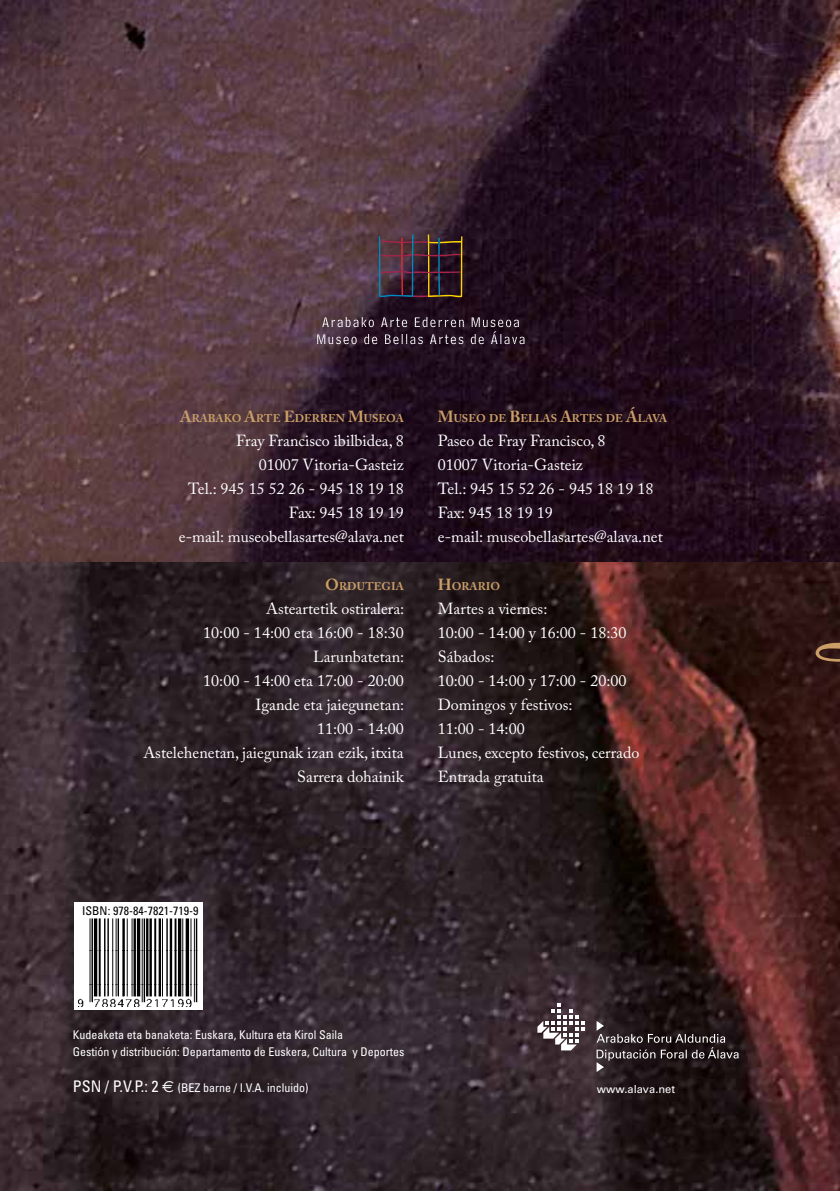
<style>
.page{position:relative;width:840px;height:1191px;background:#fff}
.page>*{position:absolute;margin:0;border:0;box-sizing:border-box;transform-origin:0 0}
.t1{font:16px/24px "Adobe Caslon Pro";color:#fff}
.t2{font:condensed 12px/16.8px "Univers LT Std";color:#fff}
.t3{font:condensed 12px "Univers LT Std";color:#000}
.t4{font:700 11.2px "Adobe Caslon Pro";color:#ca9e67}
.t5{font:11.2px "Univers LT Std";color:#fff}
.s1{font-size:16px}
.s2{font-family:"Euro Sans";font-stretch:normal;font-size:16px}
</style>
<div class="page">
<img style="left:0;top:0;width:839px;height:562px">
<img style="left:0;top:562px;width:839px;height:629px">
<svg style="left:537px;top:1003px;width:47px;height:47px"></svg>
<svg style="left:596px;top:1021px;width:142px;height:51px"></svg>
<svg style="left:378px;top:234px;width:84px;height:63px"></svg>
<svg style="left:317px;top:317px;width:207px;height:27px"></svg>
<div style="left:74px;top:903px;width:128px;height:107px;background:#fff"></div>
<img style="left:78px;top:918px;width:120px;height:88px">
<p class="t4" style="left:180px;top:411px;width:225px"><span class="s1">A</span>RABAKO <span class="s1">A</span>RTE <span class="s1">E</span>DERREN <span class="s1">M</span>USEOA</p>
<p class="t1" style="left:179px;top:428px;width:226px;text-align:right">Fray Francisco ibilbidea, 8<br>01007 Vitoria-Gasteiz<br>Tel.: 945 15 52 26 - 945 18 19 18<br>Fax: 945 18 19 19<br>e-mail: museobellasartes@alava.net</p>
<p class="t4" style="left:325px;top:579px;width:80px"><span class="s1">O</span>RDUTEGIA</p>
<p class="t1" style="left:143px;top:596px;width:262px;text-align:right">Asteartetik ostiralera:<br>10:00 - 14:00 eta 16:00 - 18:30<br>Larunbatetan:<br>10:00 - 14:00 eta 17:00 - 20:00<br>Igande eta jaiegunetan:<br>11:00 - 14:00<br>Astelehenetan, jaiegunak izan ezik, itxita<br>Sarrera dohainik</p>
<p class="t4" style="left:437px;top:411px;width:231px"><span class="s1">M</span>USEO DE <span class="s1">B</span>ELLAS <span class="s1">A</span>RTES DE <span class="s1">Á</span>LAVA</p>
<p class="t1" style="left:437px;top:428px;width:226px">Paseo de Fray Francisco, 8<br>01007 Vitoria-Gasteiz<br>Tel.: 945 15 52 26 - 945 18 19 18<br>Fax: 945 18 19 19<br>e-mail: museobellasartes@alava.net</p>
<p class="t4" style="left:437px;top:579px;width:64px"><span class="s1">H</span>ORARIO</p>
<p class="t1" style="left:437px;top:596px;width:203px">Martes a viernes:<br>10:00 - 14:00 y 16:00 - 18:30<br>Sábados:<br>10:00 - 14:00 y 17:00 - 20:00<br>Domingos y festivos:<br>11:00 - 14:00<br>Lunes, excepto festivos, cerrado<br>Entrada gratuita</p>
<p class="t3" style="left:82px;top:903px;width:117px">ISBN: 978-84-7821-719-9</p>
<p class="t2" style="left:73px;top:1026px;width:333px">Kudeaketa eta banaketa: Euskara, Kultura eta Kirol Saila<br>Gestión y distribución: Departamento de Euskera, Cultura y Deportes</p>
<p class="t2" style="left:73px;top:1078px;width:237px"><span class="s1">PSN / P.V.P.: 2</span> <span class="s2">€</span> (BEZ barne / I.V.A. incluido)</p>
<p class="t5" style="left:596px;top:1082px;width:80px">www.alava.net</p>
</div>
